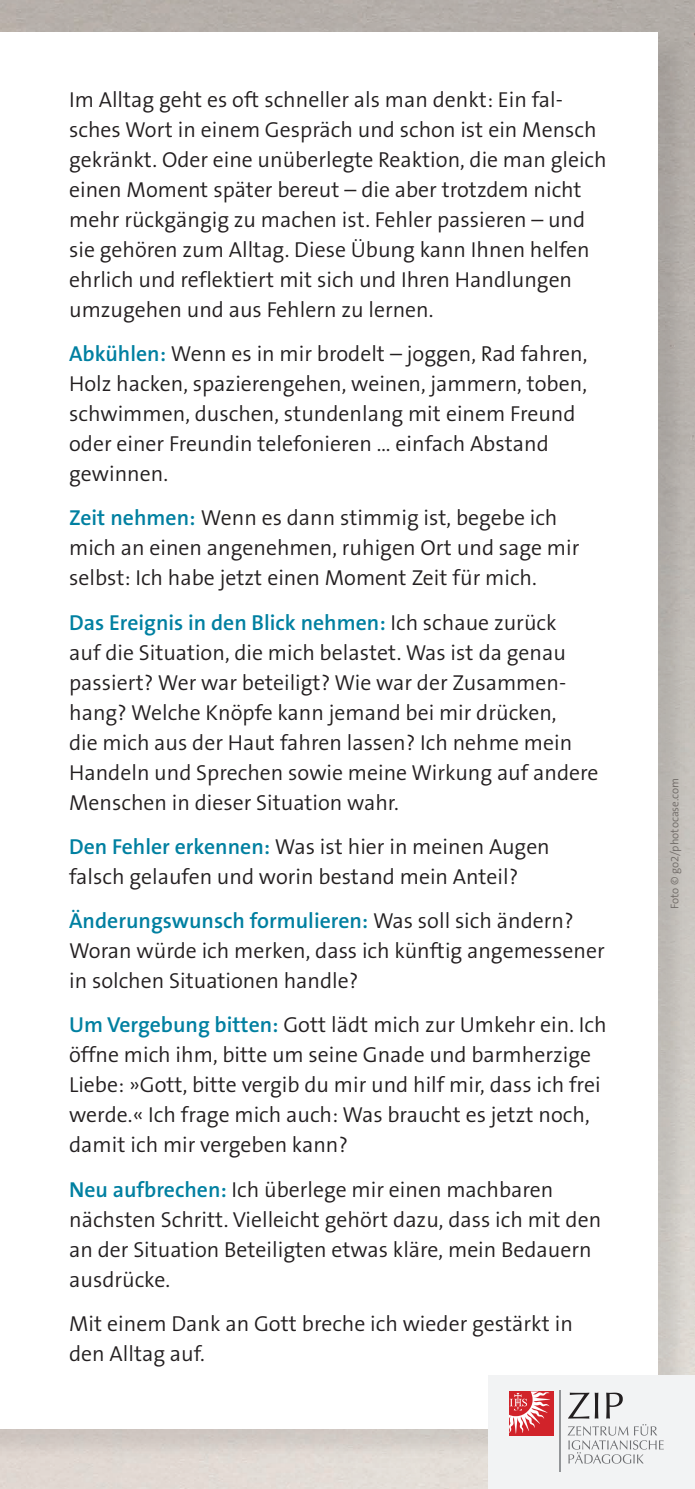
<style>
.page{position:relative;width:695px;height:1489px;background:#fff}
.page>*{position:absolute;margin:0;border:0;box-sizing:border-box;transform-origin:0 0}
.t1{font:300 21.75px/30px "The Sans B4";color:#231f20}
.t2{font:600 21.75px "The Sans B6";color:#0080a1}
.t3{font:300 11.25px "The Sans B4";color:#3b3532}
.s1{font-family:"The Sans B6";font-weight:600;color:#0080a1}
.s2{font-family:"The Sans B4";font-weight:300;color:#231f20}
</style>
<div class="page">
<div style="left:0;top:36px;width:688px;height:1423px;background:#231f20;opacity:.1"></div>
<div style="left:0;top:32px;width:657px;height:1396px;background:#fff"></div>
<div style="left:488px;top:1375px;width:206px;height:113px;background:#f2f3f4"></div>
<div style="left:509px;top:1391px;width:44px;height:44px;background:#d1232a"></div>
<svg style="left:509px;top:1391px;width:41px;height:42px"></svg>
<svg style="left:567px;top:1392px;width:96px;height:71px"></svg>
<hr style="left:559px;top:1390px;width:2px;height:81px;background:#939598">
<p class="t1" style="left:69px;top:85px;width:539px">Im Alltag geht es oft schneller als man denkt: Ein fal&shy;sches Wort in einem Gespräch und schon ist ein Mensch gekränkt. Oder eine unüberlegte Reaktion, die man gleich einen Moment später bereut – die aber trotzdem nicht mehr rückgängig zu machen ist. Fehler passieren – und sie gehören zum Alltag. Diese Übung kann Ihnen helfen ehrlich und reflektiert mit sich und Ihren Handlungen umzugehen und aus Fehlern zu lernen.</p>
<p class="t1" style="left:69px;top:339px;width:519px"><span class="s1">Abkühlen:</span> Wenn es in mir brodelt – joggen, Rad fahren, Holz hacken, spazierengehen, weinen, jammern, toben, schwimmen, duschen, stundenlang mit einem Freund oder einer Freundin telefonieren … einfach Abstand gewinnen.</p>
<p class="t1" style="left:69px;top:504px;width:512px"><span class="s1">Zeit nehmen:</span> Wenn es dann stimmig ist, begebe ich mich an einen angenehmen, ruhigen Ort und sage mir selbst: Ich habe jetzt einen Moment Zeit für mich.</p>
<p class="t2" style="left:69px;top:611px;width:489px">Das Ereignis in den Blick nehmen: <span class="s2">Ich schaue zurück</span></p>
<p class="t1" style="left:69px;top:638px;width:531px">auf die Situation, die mich belastet. Was ist da genau passiert? Wer war beteiligt? Wie war der Zusammen&shy;hang? Welche Knöpfe kann jemand bei mir drücken,<br>die mich aus der Haut fahren lassen? Ich nehme mein Handeln und Sprechen sowie meine Wirkung auf andere Menschen in dieser Situation wahr.</p>
<p class="t1" style="left:69px;top:832px;width:482px"><span class="s1">Den Fehler erkennen:</span> Was ist hier in meinen Augen falsch gelaufen und worin bestand mein Anteil?</p>
<p class="t2" style="left:69px;top:909px;width:506px">Änderungswunsch formulieren: <span class="s2">Was soll sich ändern?</span></p>
<p class="t1" style="left:69px;top:936px;width:537px">Woran würde ich merken, dass ich künftig angemessener in solchen Situationen handle?</p>
<p class="t1" style="left:69px;top:1010px;width:539px"><span class="s1">Um Vergebung bitten:</span> Gott lädt mich zur Umkehr ein. Ich öffne mich ihm, bitte um seine Gnade und barmherzige Liebe: »Gott, bitte vergib du mir und hilf mir, dass ich frei werde.« Ich frage mich auch: Was braucht es jetzt noch, damit ich mir vergeben kann?</p>
<p class="t1" style="left:69px;top:1174px;width:533px"><span class="s1">Neu aufbrechen:</span> Ich überlege mir einen machbaren nächsten Schritt. Vielleicht gehört dazu, dass ich mit den an der Situation Beteiligten etwas kläre, mein Bedauern ausdrücke.</p>
<p class="t1" style="left:69px;top:1309px;width:505px">Mit einem Dank an Gott breche ich wieder gestärkt in den Alltag auf.</p>
<p class="t3" style="left:668px;top:909px;width:133px;rotate:-90deg">Foto © go2/photocase.com</p>
</div>
